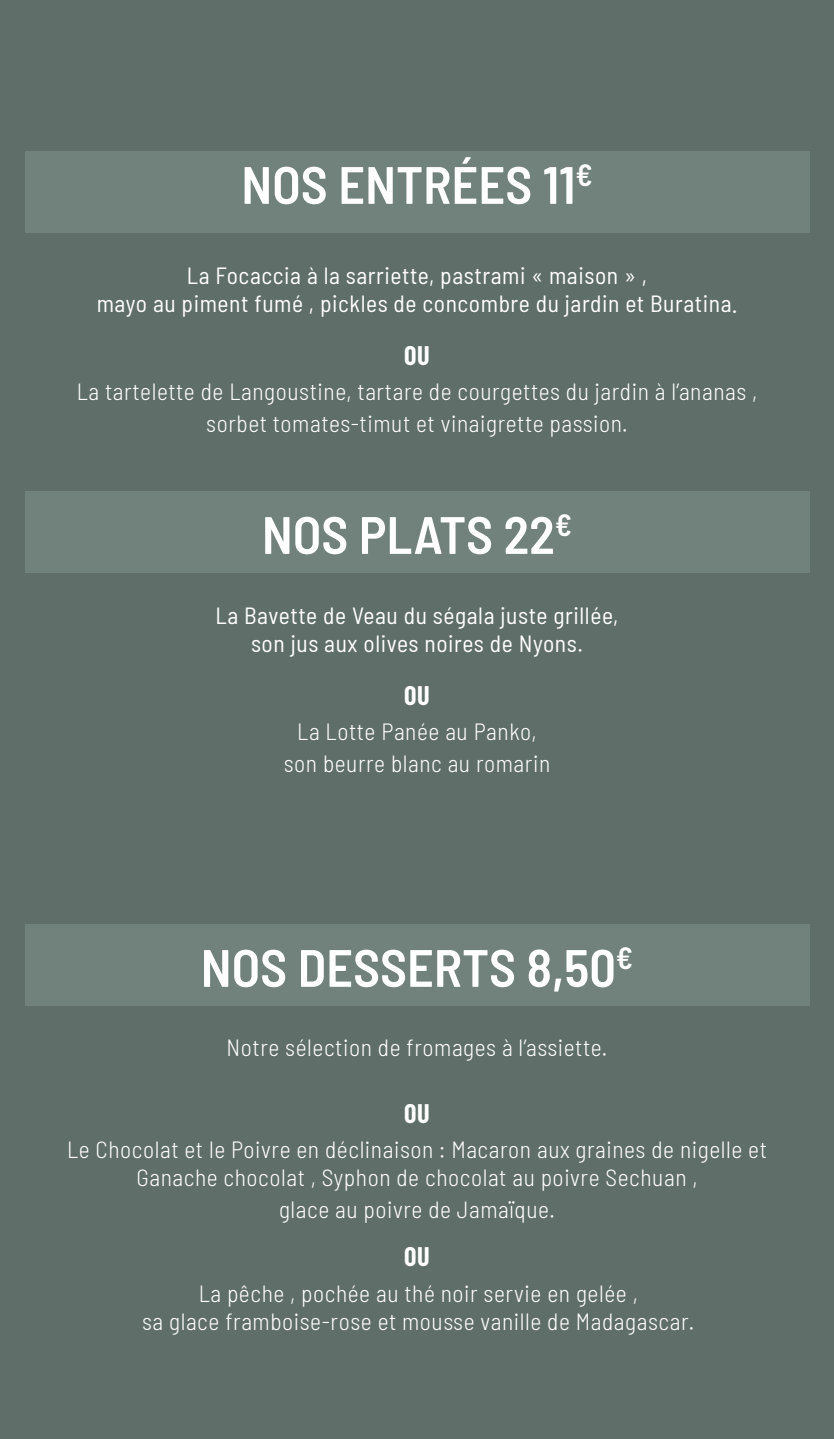
<style>
.page{position:relative;width:834px;height:1439px;background:#fff}
.page>*{position:absolute;margin:0;border:0;box-sizing:border-box;transform-origin:0 0}
.t1{font:600 semi-condensed 52.5px "Barlow";color:#fff}
.t2{font:700 26.25px "Barlow Condensed";letter-spacing:.025em;color:#fff}
.t3{font:300 semi-condensed 23.45px/31.5px "Barlow";letter-spacing:.025em;color:#fff;text-align:center}
.t4{font:semi-condensed 23.45px/28px "Barlow";letter-spacing:.025em;color:#fff;text-align:center}
.s1{font-weight:500;font-size:21.35px}
</style>
<div class="page">
<div style="left:0;top:0;width:833px;height:1439px;background:#5f6e68"></div>
<div style="left:25px;top:151px;width:784px;height:82px;background:#71827c"></div>
<div style="left:25px;top:491px;width:784px;height:82px;background:#71827c"></div>
<div style="left:25px;top:924px;width:784px;height:82px;background:#71827c"></div>
<h1 class="t1" style="left:241px;top:147px;width:353px">NOS ENTRÉES 11<sup>€</sup></h1>
<p class="t4" style="left:97px;top:259px;width:642px">La Focaccia à la sarriette, pastrami « maison » ,<br>mayo au piment fumé , pickles de concombre du jardin et Buratina<span class="s1">.</span></p>
<p class="t2" style="left:404px;top:336px;width:27px">OU</p>
<p class="t3" style="left:77px;top:374px;width:682px">La tartelette de Langoustine, tartare de courgettes du jardin à l’ananas , sorbet tomates-timut et vinaigrette passion.</p>
<h1 class="t1" style="left:262px;top:497px;width:312px">NOS PLATS 22<sup>€</sup></h1>
<p class="t4" style="left:215px;top:599px;width:404px">La Bavette de Veau du ségala juste grillée, son jus aux olives noires de Nyons.</p>
<p class="t2" style="left:404px;top:676px;width:27px">OU</p>
<p class="t3" style="left:284px;top:714px;width:268px">La Lotte Panée au Panko, son beurre blanc au romarin</p>
<h1 class="t1" style="left:201px;top:930px;width:434px">NOS DESSERTS 8,50<sup>€</sup></h1>
<p class="t3" style="left:226px;top:1030px;width:382px">Notre sélection de fromages à l’assiette.</p>
<p class="t2" style="left:404px;top:1094px;width:27px">OU</p>
<p class="t3" style="left:67px;top:1134px;width:701px;line-height:28px">Le Chocolat et le Poivre en déclinaison : Macaron aux graines de nigelle et<br>Ganache chocolat , Syphon de chocolat au poivre Sechuan ,</p>
<p class="t3" style="left:279px;top:1191px;width:277px">glace au poivre de Jamaïque.</p>
<p class="t2" style="left:404px;top:1238px;width:27px">OU</p>
<p class="t3" style="left:142px;top:1278px;width:553px;line-height:28px">La pêche , pochée au thé noir servie en gelée ,<br>sa glace framboise-rose et mousse vanille de Madagascar.</p>
</div>
